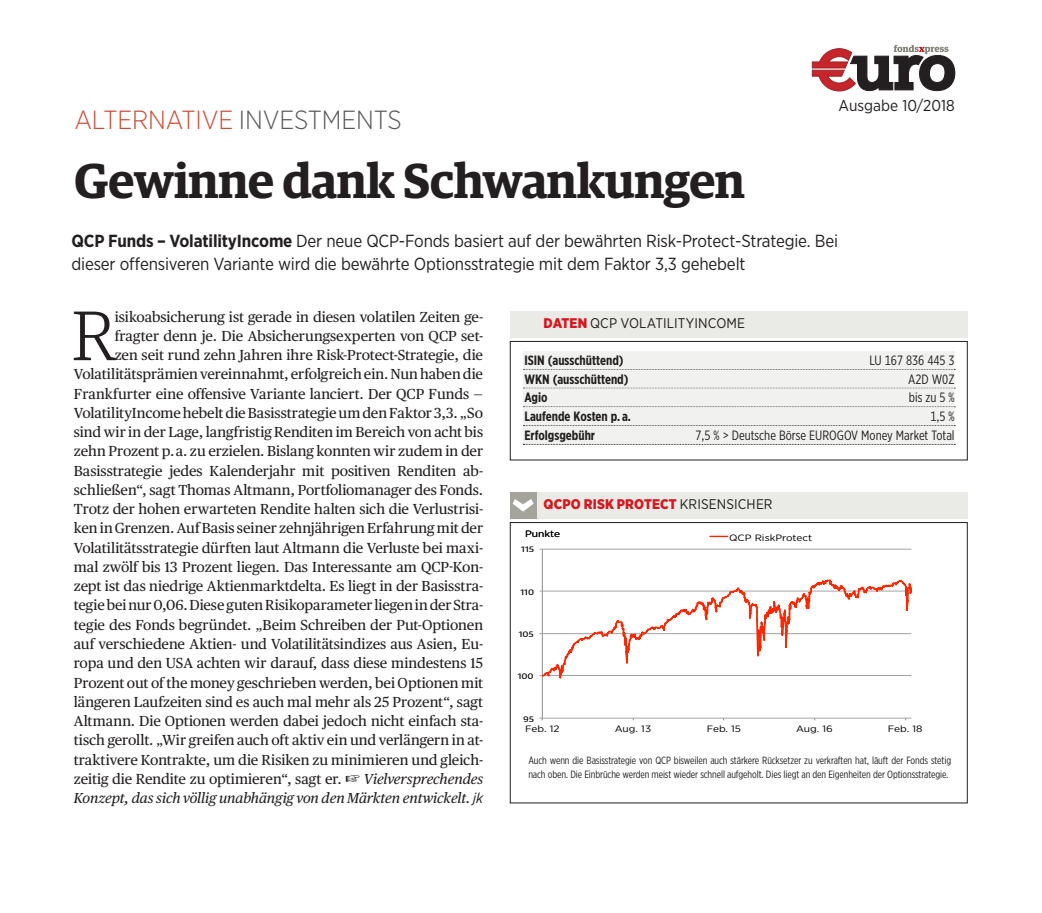
<style>
.page{position:relative;width:1042px;height:913px;background:#fff}
.page>*{position:absolute;margin:0;border:0;box-sizing:border-box;transform-origin:0 0}
.ES_LT_Initial_3zeili{font:300 70px "Guardian Egyp";color:#231f20}
.ES_HL_28pt_Aufm{font:600 49px "Guardian Egyp";letter-spacing:-.01em;color:#231f20}
.ES_Rubrik_gross_Agen{font:300 26.25px "Gotham Narrow";letter-spacing:-.005em;color:#ce4c34}
.ES_Express_Vorspann{font:17.5px/22.8px "Gotham Narrow";letter-spacing:-.01em;color:#231f20}
.t1{font:15.75px "Gotham Narrow";color:#231f20}
.ES_LT_Initial_3zeili-2{font:14.53px/19.2px "Publico Text";letter-spacing:-.005em;color:#231f20;text-align:right}
.ES_LT_Initial_3zeili-3{font:italic 14.35px "Publico Text";letter-spacing:-.01em;color:#231f20}
.ES_TAB_HL_Mager{font:900 14px "Gotham Narrow";letter-spacing:.005em;color:#d7171f}
.ES_TAB_HL_Mager-2{font:14px "Gotham Narrow";letter-spacing:.01em;color:#231f20}
.ES_TAB_grau{font:700 13.47px "Gotham X Narrow";color:#231f20}
.ES_TAB_grau-2{font:13.47px "Gotham X Narrow";color:#231f20}
.ES_Tab_Renn_grau{font:10.5px/14px "Gotham X Narrow";letter-spacing:-.01em;color:#231f20}
.t2{font:9.28px "Gotham Narrow";color:#000;scale:1.27 1}
.t3{font:8.58px "Taz";color:#000;scale:1.27 1}
.s1{color:#57585a}
.s2{font-weight:700}
.s3{font-style:italic;font-size:14.35px}
.s4{font-family:"Gotham Narrow"}
.s5{font-weight:900;color:#d7171f}
.s6{font-weight:400;color:#231f20}
</style>
<div class="page">
<svg style="left:812px;top:45px;width:143px;height:46px"></svg>
<div style="left:510px;top:311px;width:457px;height:26px;background:#eaeae6"></div>
<div style="left:523px;top:351px;width:431px;height:18px;background:#f1f2ef"></div>
<svg style="left:523px;top:369px;width:432px;height:1px"></svg>
<div style="left:523px;top:370px;width:431px;height:18px;background:#f1f2ef"></div>
<div style="left:523px;top:388px;width:431px;height:19px;background:#f1f2ef"></div>
<svg style="left:523px;top:406px;width:432px;height:1px"></svg>
<div style="left:523px;top:407px;width:431px;height:18px;background:#f1f2ef"></div>
<svg style="left:523px;top:425px;width:432px;height:1px"></svg>
<div style="left:523px;top:426px;width:431px;height:18px;background:#f1f2ef"></div>
<svg style="left:523px;top:444px;width:432px;height:1px"></svg>
<div style="left:510px;top:341px;width:457px;height:119px;border:1px solid #231f20"></div>
<div style="left:510px;top:492px;width:457px;height:26px;background:#eaeae6"></div>
<div style="left:510px;top:492px;width:26px;height:26px;background:#a4a49d"></div>
<svg style="left:512px;top:499px;width:22px;height:12px"></svg>
<hr style="left:542px;top:549px;width:369px;height:1px;background:#979797">
<hr style="left:542px;top:549px;width:1px;height:169px;background:#979797">
<hr style="left:542px;top:718px;width:369px;height:1px;background:#979797">
<svg style="left:539px;top:579px;width:372px;height:100px"></svg>
<svg style="left:710px;top:535px;width:17px;height:2px"></svg>
<div style="left:510px;top:522px;width:457px;height:281px;border:1px solid #231f20"></div>
<p class="t1" style="left:838px;top:95px;width:118px">Ausgabe 10/2018</p>
<p class="ES_Rubrik_gross_Agen" style="left:74px;top:104px;width:329px">ALTERNATIVE <span class="s1">INVESTMENTS</span></p>
<p class="ES_HL_28pt_Aufm" style="left:74px;top:144px;width:672px">Gewinne dank Schwankungen</p>
<p class="ES_Express_Vorspann" style="left:71px;top:229px;width:768px"><span class="s2">QCP Funds – VolatilityIncome</span> Der neue QCP-Fonds basiert auf der bewährten Risk-Protect-Strategie. Bei dieser offensiveren Variante wird die bewährte Optionsstrategie mit dem Faktor 3,3 gehebelt</p>
<p class="ES_LT_Initial_3zeili-2" style="left:74px;top:306px;width:411px">isikoabsicherung ist gerade in diesen volatilen Zeiten ge&shy;fragter denn je. Die Absicherungsexperten von QCP set-<br>zen seit rund zehn Jahren ihre Risk-Protect-Strategie, die Volatilitätsprämien vereinnahmt, erfolgreich ein. Nun haben die Frankfurter eine offensive Variante lanciert. Der QCP Funds — VolatilityIncome hebelt die Basisstrategie um den Faktor 3,3. „So sind wir in der Lage, langfristig Renditen im Bereich von acht bis zehn Prozent p. a. zu erzielen. Bislang konnten wir zudem in der Basisstrategie jedes Kalenderjahr mit positiven Renditen ab&shy;schließen“, sagt Thomas Altmann, Portfoliomanager des Fonds.<br>Trotz der hohen erwarteten Rendite halten sich die Verlustrisi&shy;ken in Grenzen. Auf Basis seiner zehnjährigen Erfahrung mit der Volatilitätsstrategie dürften laut Altmann die Verluste bei maxi&shy;mal zwölf bis 13 Prozent liegen. Das Interessante am QCP-Kon&shy;zept ist das niedrige Aktienmarktdelta. Es liegt in der Basisstra&shy;tegie bei nur 0,06. Diese guten Risikoparameter liegen in der Stra&shy;tegie des Fonds begründet. „Beim Schreiben der Put-Optionen auf verschiedene Aktien- und Volatilitätsindizes aus Asien, Eu&shy;ropa und den USA achten wir darauf, dass diese mindestens 15<br>Prozent out of the money geschrieben werden, bei Optionen mit längeren Laufzeiten sind es auch mal mehr als 25 Prozent“, sagt Altmann. Die Optionen werden dabei jedoch nicht einfach sta&shy;tisch gerollt. „Wir greifen auch oft aktiv ein und verlängern in at&shy;traktivere Kontrakte, um die Risiken zu minimieren und gleich&shy;zeitig die Rendite zu optimieren“, sagt er. ☞ <span class="s3">Vielversprechendes</span></p>
<p class="ES_LT_Initial_3zeili-3" style="left:74px;top:787px;width:411px">Konzept, das sich völlig unabhängig von den Märkten entwickelt. <span class="s4">jk</span></p>
<p class="ES_LT_Initial_3zeili" style="left:72px;top:289px;width:45px">R</p>
<p class="ES_TAB_HL_Mager-2" style="left:544px;top:314px;width:203px"><span class="s5">DATEN</span> QCP VOLATILITYINCOME</p>
<p class="ES_TAB_grau" style="left:524px;top:352px;width:101px">ISIN (ausschüttend)</p>
<p class="ES_TAB_grau-2" style="left:869px;top:352px;width:87px">LU 167 836 445 3</p>
<p class="ES_TAB_grau" style="left:524px;top:370px;width:106px">WKN (ausschüttend)</p>
<p class="ES_TAB_grau-2" style="left:908px;top:371px;width:48px">A2D W0Z</p>
<p class="ES_TAB_grau" style="left:524px;top:389px;width:25px">Agio</p>
<p class="ES_TAB_grau-2" style="left:909px;top:389px;width:47px">bis zu 5 %</p>
<p class="ES_TAB_grau" style="left:524px;top:408px;width:108px">Laufende Kosten p. a.</p>
<p class="ES_TAB_grau-2" style="left:930px;top:408px;width:26px">1,5 %</p>
<p class="ES_TAB_grau" style="left:524px;top:427px;width:72px">Erfolgsgebühr</p>
<p class="ES_TAB_grau-2" style="left:695px;top:427px;width:261px">7,5 % &gt; Deutsche Börse EUROGOV Money Market Total</p>
<p class="ES_TAB_HL_Mager" style="left:544px;top:495px;width:230px">QCPO RISK PROTECT <span class="s6">KRISENSICHER</span></p>
<p class="t2" style="left:525px;top:528px;width:29px">Punkte</p>
<p class="t3" style="left:521px;top:545px;width:12px">115</p>
<p class="t3" style="left:520px;top:587px;width:12px">110</p>
<p class="t3" style="left:519px;top:629px;width:13px">105</p>
<p class="t3" style="left:518px;top:671px;width:14px">100</p>
<p class="t3" style="left:523px;top:714px;width:10px">95</p>
<p class="t2" style="left:729px;top:532px;width:67px">QCP RiskProtect</p>
<p class="t2" style="left:525px;top:723px;width:29px">Feb. 12</p>
<p class="t2" style="left:615px;top:723px;width:30px">Aug. 13</p>
<p class="t2" style="left:707px;top:723px;width:29px">Feb. 15</p>
<p class="t2" style="left:796px;top:723px;width:30px">Aug. 16</p>
<p class="t2" style="left:888px;top:723px;width:29px">Feb. 18</p>
<p class="ES_Tab_Renn_grau" style="left:528px;top:753px;width:424px">Auch wenn die Basisstrategie von QCP bisweilen auch stärkere Rücksetzer zu verkraften hat, läuft der Fonds stetig nach oben. Die Einbrüche werden meist wieder schnell aufgeholt. Dies liegt an den Eigenheiten der Optionsstrategie.</p>
</div>
